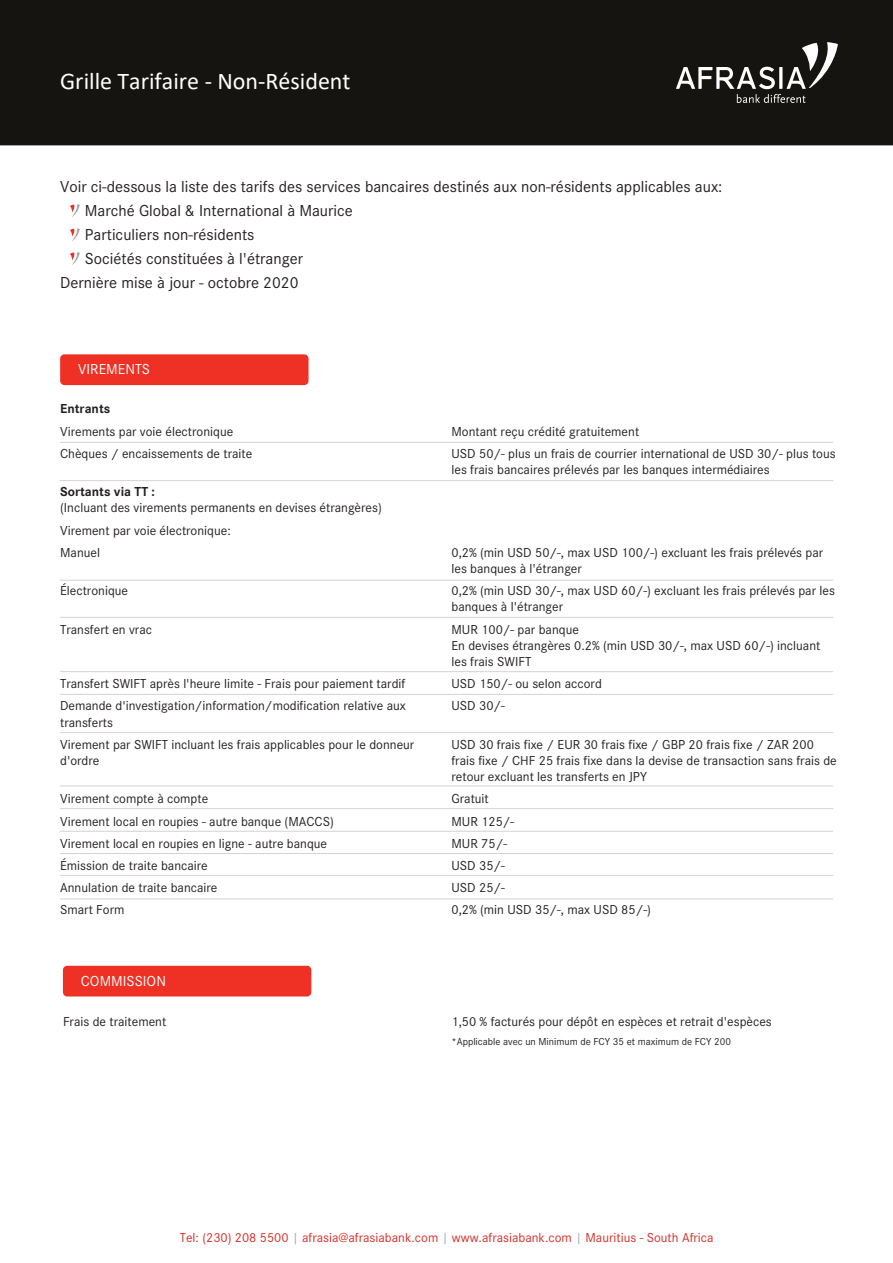
<style>
.page{position:relative;width:893px;height:1263px;background:#fff}
.page>*{position:absolute;margin:0;border:0;box-sizing:border-box;transform-origin:0 0}
.t1{font:24px "Calibri";color:#fff}
.t2{font:16.5px "Corporate S";color:#231f20}
.t3{font:15px "Corporate S";color:#fff}
.t4{font:13.5px/22.2px "Corporate S";color:#231f20}
.t5{font:13.5px "Corporate S";color:#d42e27}
.t6{font:700 13.5px "Corporate S";color:#231f20}
.t7{font:10.5px "Corporate S";color:#231f20}
.s1{color:#a6a8ab}
</style>
<div class="page">
<div style="left:0;top:0;width:893px;height:145px;background:#151410"></div>
<svg style="left:676px;top:42px;width:162px;height:61px;background:#3e3d3a"></svg>
<hr style="left:60px;top:442px;width:773px;height:1px;background:#d1d3d4">
<hr style="left:60px;top:480px;width:773px;height:1px;background:#d1d3d4">
<hr style="left:60px;top:580px;width:773px;height:1px;background:#d1d3d4">
<hr style="left:60px;top:617px;width:773px;height:1px;background:#d1d3d4">
<hr style="left:60px;top:671px;width:773px;height:1px;background:#d1d3d4">
<hr style="left:60px;top:694px;width:773px;height:1px;background:#d1d3d4">
<hr style="left:60px;top:732px;width:773px;height:1px;background:#d1d3d4">
<hr style="left:60px;top:785px;width:773px;height:1px;background:#d1d3d4">
<hr style="left:60px;top:808px;width:773px;height:1px;background:#d1d3d4">
<hr style="left:60px;top:831px;width:773px;height:1px;background:#d1d3d4">
<hr style="left:60px;top:853px;width:773px;height:1px;background:#d1d3d4">
<hr style="left:60px;top:875px;width:773px;height:1px;background:#d1d3d4">
<hr style="left:60px;top:898px;width:773px;height:1px;background:#d1d3d4">
<div style="left:60px;top:354px;width:249px;height:31px;background:#ee3124;border-radius:4px"></div>
<svg style="left:70px;top:204px;width:10px;height:13px"></svg>
<svg style="left:70px;top:228px;width:10px;height:13px"></svg>
<svg style="left:70px;top:252px;width:10px;height:13px"></svg>
<div style="left:63px;top:966px;width:248px;height:30px;background:#ee3124;border-radius:4px"></div>
<h1 class="t1" style="left:60px;top:65px;width:292px">Grille Tarifaire - Non-Résident</h1>
<p class="t2" style="left:60px;top:178px;width:664px">Voir ci-dessous la liste des tarifs des services bancaires destinés aux non-résidents applicables aux:</p>
<p class="t2" style="left:85px;top:202px;width:269px">Marché Global &amp; International à Maurice</p>
<p class="t2" style="left:85px;top:226px;width:171px">Particuliers non-résidents</p>
<p class="t2" style="left:85px;top:250px;width:220px">Sociétés constituées à l'étranger</p>
<p class="t2" style="left:60px;top:274px;width:240px">Dernière mise à jour - octobre 2020</p>
<p class="t3" style="left:78px;top:361px;width:73px">VIREMENTS</p>
<p class="t6" style="left:60px;top:401px;width:52px">Entrants</p>
<p class="t4" style="left:60px;top:420px;width:194px">Virements par voie électronique<br>Chèques / encaissements de traite</p>
<p class="t6" style="left:60px;top:484px;width:96px">Sortants via TT :</p>
<p class="t4" style="left:60px;top:497px;width:323px">(Incluant des virements permanents en devises étrangères)<br>Virement par voie électronique:<br>Manuel</p>
<p class="t4" style="left:60px;top:580px;width:69px">Électronique</p>
<p class="t4" style="left:60px;top:618px;width:93px">Transfert en vrac</p>
<p class="t4" style="left:60px;top:673px;width:347px">Transfert SWIFT après l'heure limite - Frais pour paiement tardif<br>Demande d'investigation/information/modification relative aux</p>
<p class="t4" style="left:60px;top:711px;width:356px">transferts<br>Virement par SWIFT incluant les frais applicables pour le donneur</p>
<p class="t4" style="left:60px;top:749px;width:41px">d'ordre</p>
<p class="t4" style="left:60px;top:788px;width:275px">Virement compte à compte<br>Virement local en roupies - autre banque (MACCS)<br>Virement local en roupies en ligne - autre banque<br>Émission de traite bancaire<br>Annulation de traite bancaire<br>Smart Form</p>
<p class="t3" style="left:81px;top:972px;width:87px">COMMISSION</p>
<p class="t4" style="left:451px;top:420px;width:386px">Montant reçu crédité gratuitement<br>USD 50/- plus un frais de courrier international de USD 30/- plus tous</p>
<p class="t4" style="left:451px;top:458px;width:320px">les frais bancaires prélevés par les banques intermédiaires</p>
<p class="t4" style="left:451px;top:544px;width:373px;line-height:16.2px">0,2% (min USD 50/-, max USD 100/-) excluant les frais prélevés par les banques à l'étranger</p>
<p class="t4" style="left:451px;top:583px;width:385px;line-height:16.2px">0,2% (min USD 30/-, max USD 60/-) excluant les frais prélevés par les banques à l'étranger</p>
<p class="t4" style="left:451px;top:621px;width:370px;line-height:16.2px">MUR 100/- par banque<br>En devises étrangères 0.2% (min USD 30/-, max USD 60/-) incluant les frais SWIFT</p>
<p class="t4" style="left:451px;top:673px;width:152px">USD 150/- ou selon accord<br>USD 30/-</p>
<p class="t4" style="left:451px;top:736px;width:387px;line-height:16.2px">USD 30 frais fixe / EUR 30 frais fixe / GBP 20 frais fixe / ZAR 200 frais fixe / CHF 25 frais fixe dans la devise de transaction sans frais de retour excluant les transferts en JPY</p>
<p class="t4" style="left:451px;top:788px;width:201px">Gratuit<br>MUR 125/-<br>MUR 75/-<br>USD 35/-<br>USD 25/-<br>0,2% (min USD 35/-, max USD 85/-)</p>
<p class="t4" style="left:63px;top:1011px;width:105px">Frais de traitement</p>
<p class="t4" style="left:451px;top:1011px;width:322px">1,50 % facturés pour dépôt en espèces et retrait d'espèces</p>
<p class="t7" style="left:451px;top:1035px;width:281px">*Applicable avec un Minimum de FCY 35 et maximum de FCY 200</p>
<p class="t5" style="left:180px;top:1230px;width:535px">Tel: (230) 208 5500 <span class="s1">|</span> afrasia@afrasiabank.com <span class="s1">|</span> www.afrasiabank.com <span class="s1">|</span> Mauritius - South Africa</p>
</div>
